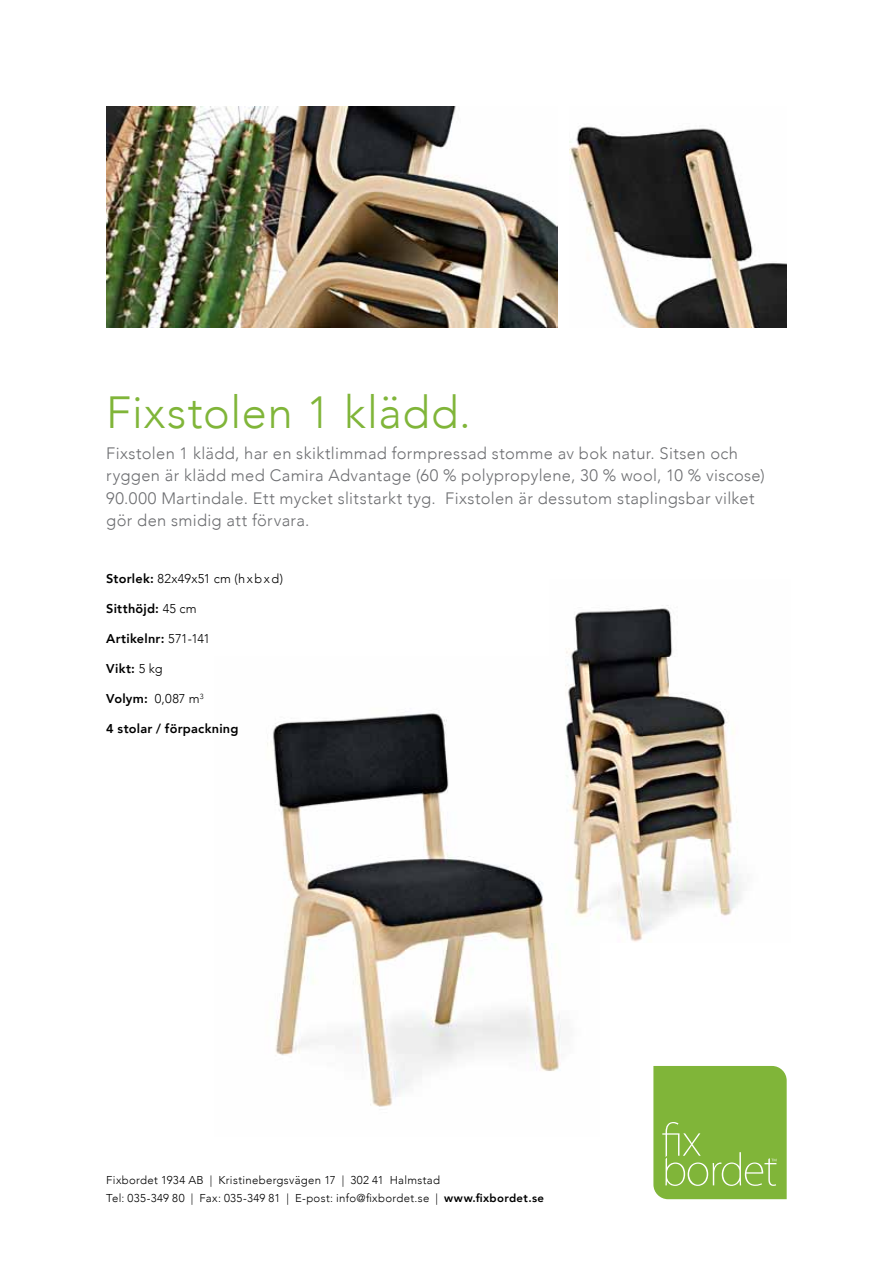
<style>
.page{position:relative;width:893px;height:1263px;background:#fff}
.page>*{position:absolute;margin:0;border:0;box-sizing:border-box;transform-origin:0 0}
.t1{font:300 45px "Avenir";letter-spacing:.02em;color:#80b539}
.t2{font:300 16.5px/22.5px "Avenir";letter-spacing:.02em;color:#6d6e71}
.t3{font:800 12.75px "Avenir";letter-spacing:.02em;color:#000}
.t4{font:300 12.75px "Avenir";letter-spacing:.03em;color:#000}
.t5{font:300 11.4px/18px "Avenir";letter-spacing:.025em;color:#000}
.s1{font-weight:800}
.s2{font-weight:300}
</style>
<div class="page">
<img style="left:267px;top:713px;width:294px;height:394px">
<img style="left:106px;top:106px;width:451px;height:221px">
<svg style="left:653px;top:1066px;width:134px;height:133px;background:#86b842"></svg>
<img style="left:570px;top:126px;width:217px;height:201px">
<img style="left:550px;top:605px;width:192px;height:338px">
<h1 class="t1" style="left:106px;top:386px;width:366px">Fixstolen 1 klädd.</h1>
<p class="t2" style="left:106px;top:442px;width:660px">Fixstolen 1 klädd, har en skiktlimmad formpressad stomme av bok natur. Sitsen och ryggen är klädd med Camira Advantage (60 % polypropylene, 30 % wool, 10 % viscose)<br>90.000 Martindale. Ett mycket slitstarkt tyg. Fixstolen är dessutom staplingsbar vilket gör den smidig att förvara.</p>
<p class="t4" style="left:106px;top:571px;width:178px"><span class="s1">Storlek:</span> 82x49x51 cm (hxbxd)</p>
<p class="t3" style="left:106px;top:599px;width:92px">Sitthöjd: <span class="s2">45 cm</span></p>
<p class="t3" style="left:106px;top:629px;width:105px">Artikelnr: <span class="s2">571-141</span></p>
<p class="t3" style="left:106px;top:659px;width:58px">Vikt: <span class="s2">5 kg</span></p>
<p class="t3" style="left:106px;top:689px;width:99px">Volym: <span class="s2">0,087 m</span><sup>3</sup></p>
<p class="t3" style="left:106px;top:719px;width:134px">4 stolar / förpackning</p>
<p class="t5" style="left:106px;top:1171px;width:439px">Fixbordet 1934 AB | Kristinebergsvägen 17 | 302 41 Halmstad<br>Tel: 035-349 80 | Fax: 035-349 81 | E-post: info@fixbordet.se | <span class="s1">www.fixbordet.se</span></p>
</div>
